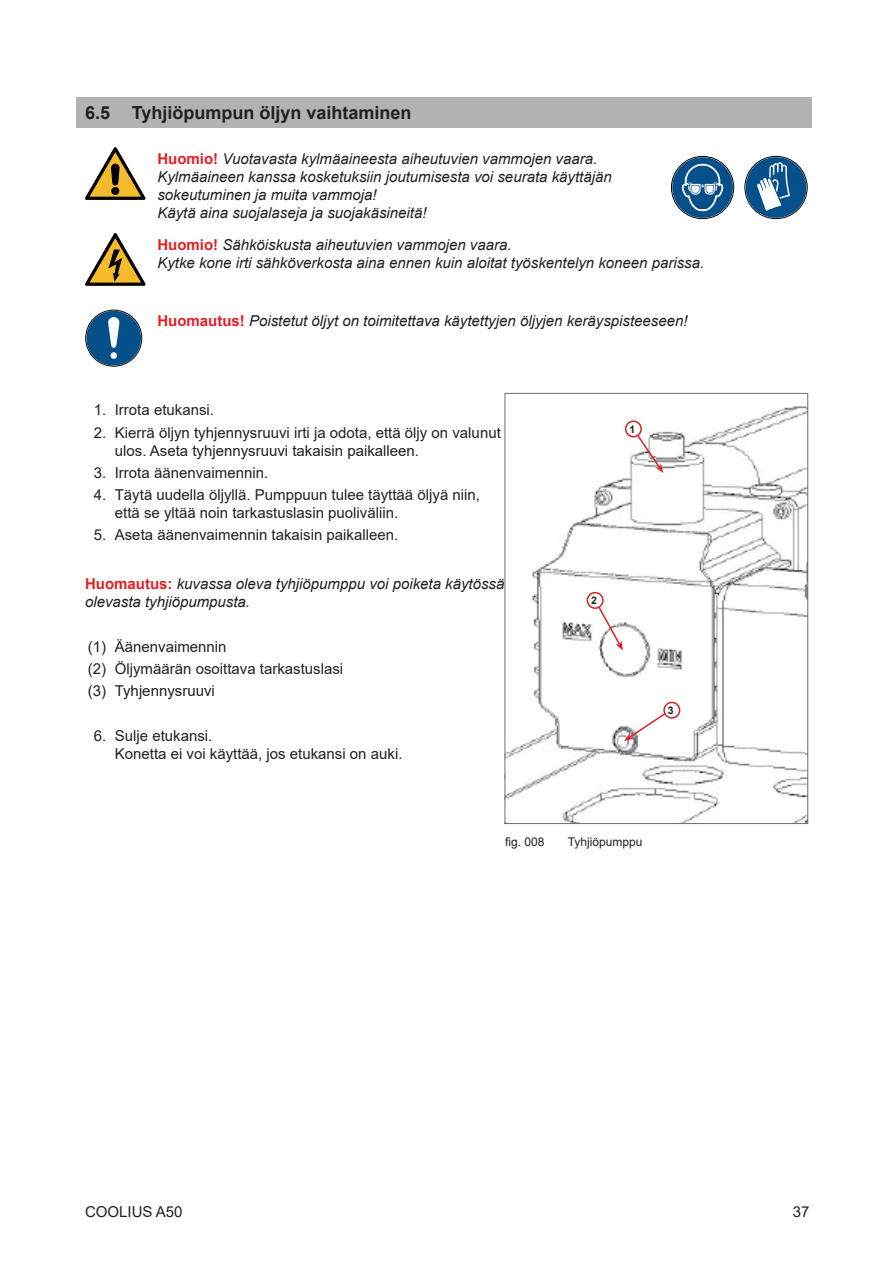
<style>
.page{position:relative;width:893px;height:1263px;background:#fff}
.page>*{position:absolute;margin:0;border:0;box-sizing:border-box;transform-origin:0 0}
.t1{font:700 18px "Arial";color:#231f20}
.t2{font:italic 15px/18px "Arial";color:#231f20}
.t3{font:15px/18px "Arial";color:#231f20}
.t4{font:12px "Arial";color:#231f20}
.t5{font:700 10.5px "Arial";color:#231f20}
.s1{font-weight:700;font-style:normal;color:#e41e25}
</style>
<div class="page">
<div style="left:77px;top:98px;width:735px;height:30px;background:#b2b2b2"></div>
<svg style="left:85px;top:147px;width:61px;height:53px"></svg>
<svg style="left:672px;top:157px;width:61px;height:61px"></svg>
<svg style="left:746px;top:157px;width:60px;height:61px"></svg>
<svg style="left:85px;top:233px;width:61px;height:53px"></svg>
<svg style="left:85px;top:309px;width:57px;height:56px"></svg>
<img style="left:507px;top:406px;width:299px;height:416px">
<div style="left:505px;top:393px;width:303px;height:431px;border:1px solid #707070"></div>
<svg style="left:632px;top:427px;width:31px;height:46px"></svg>
<div style="left:626px;top:421px;width:15px;height:16px;background:#fff;border-radius:50%"></div>
<div style="left:625px;top:420px;width:17px;height:17px;border:2px solid #d1232a;border-radius:50%"></div>
<svg style="left:593px;top:598px;width:30px;height:53px"></svg>
<div style="left:587px;top:593px;width:16px;height:15px;background:#fff;border-radius:50%"></div>
<div style="left:587px;top:592px;width:17px;height:17px;border:2px solid #d1232a;border-radius:50%"></div>
<svg style="left:624px;top:707px;width:50px;height:34px"></svg>
<div style="left:664px;top:702px;width:16px;height:16px;background:#fff;border-radius:50%"></div>
<div style="left:663px;top:702px;width:17px;height:17px;border:2px solid #d1232a;border-radius:50%"></div>
<p class="t1" style="left:85px;top:100px;width:328px">6.5 Tyhjiöpumpun öljyn vaihtaminen</p>
<p class="t2" style="left:157px;top:150px;width:456px"><span class="s1">Huomio!</span> Vuotavasta kylmäaineesta aiheutuvien vammojen vaara.<br>Kylmäaineen kanssa kosketuksiin joutumisesta voi seurata käyttäjän sokeutuminen ja muita vammoja!<br>Käytä aina suojalaseja ja suojakäsineitä!</p>
<p class="t2" style="left:157px;top:236px;width:548px"><span class="s1">Huomio!</span> Sähköiskusta aiheutuvien vammojen vaara.<br>Kytke kone irti sähköverkosta aina ennen kuin aloitat työskentelyn koneen parissa.</p>
<p class="t2" style="left:157px;top:312px;width:532px"><span class="s1">Huomautus!</span> Poistetut öljyt on toimitettava käytettyjen öljyjen keräyspisteeseen!</p>
<p class="t3" style="left:94px;top:401px;width:122px">1. Irrota etukansi.</p>
<p class="t3" style="left:115px;top:423px;width:387px;text-indent:-21px">2. Kierrä öljyn tyhjennysruuvi irti ja odota, että öljy on valunut ulos. Aseta tyhjennysruuvi takaisin paikalleen.</p>
<p class="t3" style="left:94px;top:464px;width:176px">3. Irrota äänenvaimennin.</p>
<p class="t3" style="left:115px;top:486px;width:367px;text-indent:-21px">4. Täytä uudella öljyllä. Pumppuun tulee täyttää öljyä niin, että se yltää noin tarkastuslasin puoliväliin.</p>
<p class="t3" style="left:94px;top:526px;width:306px">5. Aseta äänenvaimennin takaisin paikalleen.</p>
<p class="t2" style="left:85px;top:575px;width:421px"><span class="s1">Huomautus:</span> kuvassa oleva tyhjiöpumppu voi poiketa käytössä olevasta tyhjiöpumpusta.</p>
<p class="t3" style="left:88px;top:635px;width:257px;line-height:22.2px">(1) Äänenvaimennin<br>(2) Öljymäärän osoittava tarkastuslasi (3) Tyhjennysruuvi</p>
<p class="t3" style="left:115px;top:726px;width:289px;text-indent:-21px">6. Sulje etukansi.<br>Konetta ei voi käyttää, jos etukansi on auki.</p>
<p class="t5" style="left:629px;top:422px;width:7px">1</p>
<p class="t5" style="left:591px;top:593px;width:7px">2</p>
<p class="t5" style="left:668px;top:703px;width:7px">3</p>
<p class="t4" style="left:505px;top:833px;width:41px">fig. 008</p>
<p class="t4" style="left:568px;top:833px;width:76px">Tyhjiöpumppu</p>
<p class="t3" style="left:85px;top:1202px;width:99px">COOLIUS A50</p>
<p class="t3" style="left:793px;top:1202px;width:18px">37</p>
</div>
